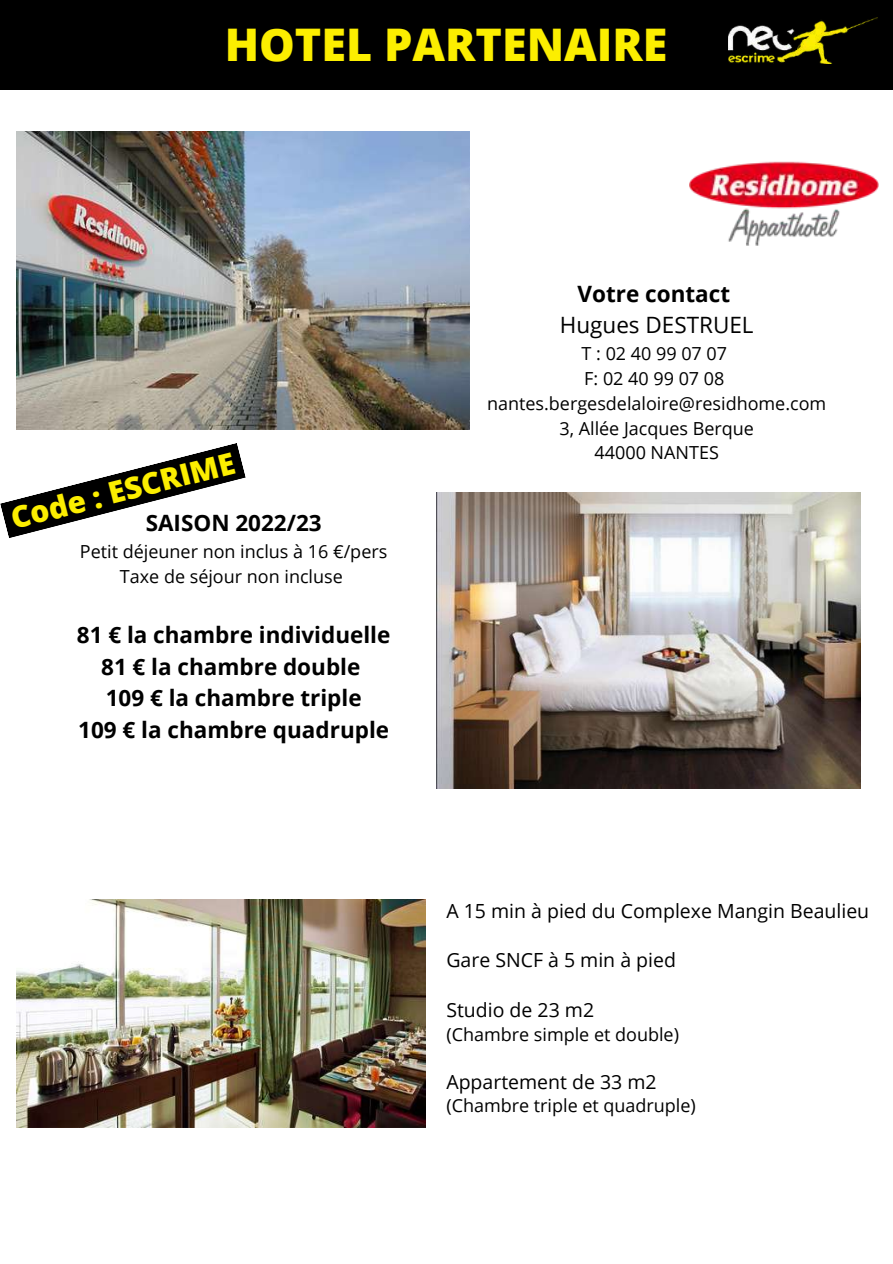
<style>
.page{position:relative;width:893px;height:1264px;background:#fff}
.page>*{position:absolute;margin:0;border:0;box-sizing:border-box;transform-origin:0 0}
.t1{font:800 45px "Open Sans";color:#fcee00}
.t2{font:800 30px "Open Sans";color:#fcee00}
.t3{font:700 22.5px/31.5px "Open Sans";color:#000;text-align:center}
.t4{font:22.5px "Open Sans";color:#000}
.t5{font:19.5px "Open Sans";color:#000}
.t6{font:18px/24.8px "Open Sans";color:#000;text-align:center}
</style>
<div class="page">
<div style="left:0;top:0;width:892px;height:89px;background:#000"></div>
<img style="left:728px;top:18px;width:149px;height:46px">
<img style="left:689px;top:161px;width:189px;height:85px">
<img style="left:16px;top:132px;width:453px;height:297px">
<img style="left:437px;top:492px;width:423px;height:296px">
<svg style="left:0;top:443px;width:246px;height:95px"></svg>
<img style="left:16px;top:899px;width:409px;height:228px">
<h1 class="t1" style="left:225px;top:13px;width:444px">HOTEL PARTENAIRE</h1>
<h2 class="t2" style="left:6px;top:497px;width:231px;rotate:-14deg">Code : ESCRIME</h2>
<p class="t3" style="left:146px;top:506px;width:177px">SAISON 2022/23</p>
<p class="t6" style="left:80px;top:538px;width:309px">Petit déjeuner non inclus à 16 €/pers<br>Taxe de séjour non incluse</p>
<p class="t3" style="left:77px;top:618px;width:315px">81 € la chambre individuelle<br>81 € la chambre double<br>109 € la chambre triple<br>109 € la chambre quadruple</p>
<p class="t3" style="left:577px;top:277px;width:154px">Votre contact</p>
<p class="t4" style="left:560px;top:309px;width:195px">Hugues DESTRUEL</p>
<p class="t6" style="left:487px;top:341px;width:341px">T : 02 40 99 07 07<br>F: 02 40 99 07 08 nantes.bergesdelaloire@residhome.com<br>3, Allée Jacques Berque<br>44000 NANTES</p>
<p class="t5" style="left:446px;top:897px;width:424px">A 15 min à pied du Complexe Mangin Beaulieu</p>
<p class="t5" style="left:446px;top:946px;width:231px">Gare SNCF à 5 min à pied</p>
<p class="t5" style="left:446px;top:996px;width:149px">Studio de 23 m2</p>
<p class="t6" style="left:446px;top:1021px;width:234px">(Chambre simple et double)</p>
<p class="t5" style="left:446px;top:1068px;width:212px">Appartement de 33 m2</p>
<p class="t6" style="left:446px;top:1093px;width:251px">(Chambre triple et quadruple)</p>
</div>
